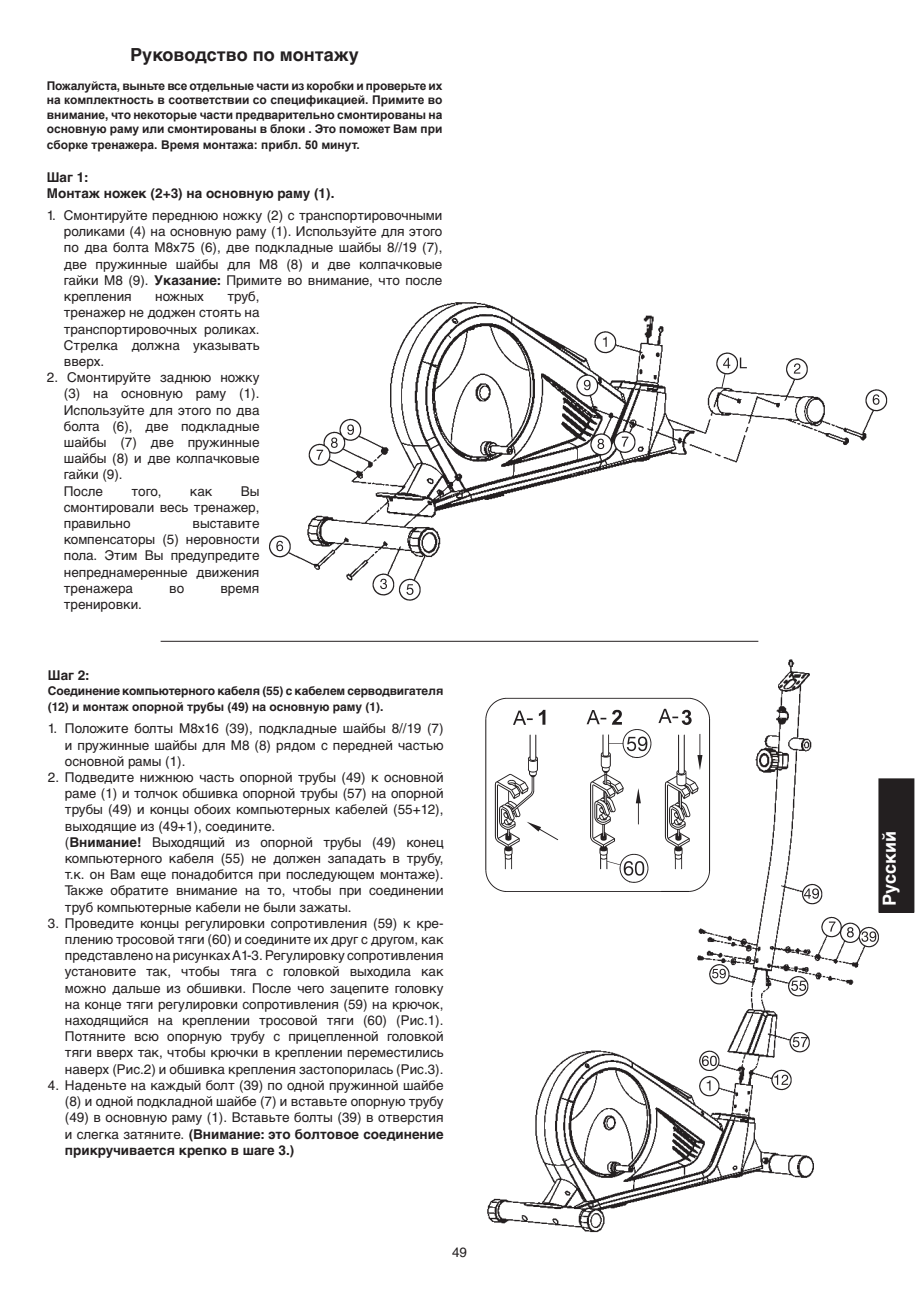
<style>
.page{position:relative;width:919px;height:1289px;background:#fff}
.page>*{position:absolute;margin:0;border:0;box-sizing:border-box;transform-origin:0 0}
.t1{font:700 18px "Helvetica Cyr";color:#231f20}
.t2{font:700 18px "Helvetica Cyr";color:#fff}
.t3{font:13.5px/16.2px "Helvetica Cyr Upright";color:#231f20;text-align:justify}
.t4{font:700 13.5px "Helvetica Cyr";color:#231f20}
.t5{font:13.5px "Helvetica";color:#231f20}
.t6{font:700 12px/14.4px "Arial";letter-spacing:-.015em;color:#231f20;text-align:justify}
.t7{font:700 12px/16.2px "Helvetica Cyr";letter-spacing:-.01em;color:#231f20}
.s1{font-family:"Helvetica Cyr";font-weight:700}
</style>
<div class="page">
<hr style="left:161px;top:641px;width:597px;height:1px;background:#231f20">
<img style="left:269px;top:302px;width:619px;height:299px">
<img style="left:487px;top:659px;width:428px;height:574px">
<img style="left:485px;top:689px;width:238px;height:211px">
<p class="t1" style="left:130px;top:44px;width:230px">Руководство по монтажу</p>
<p class="t6" style="left:47px;top:79px;width:397px">Пожалуйста, выньте все отдельные части из коробки и проверьте их</p>
<p class="t6" style="left:47px;top:93px;width:397px">на комплектность в соответствии со спецификацией. Примите во внимание, что некоторые части предварительно смонтированы на основную раму или смонтированы в блоки . Это поможет Вам при</p>
<p class="t6" style="left:47px;top:138px;width:314px">сборке тренажера. Время монтажа: прибл. 50 минут.</p>
<p class="t4" style="left:47px;top:169px;width:43px">Шаг 1:</p>
<p class="t4" style="left:47px;top:185px;width:289px">Монтаж ножек (2+3) на основную раму (1).</p>
<p class="t3" style="left:64px;top:207px;width:380px;text-indent:-17px">1. Смонтируйте переднюю ножку (2) с транспортировочными роликами (4) на основную раму (1). Используйте для этого по два болта M8x75 (6), две подкладные шайбы 8//19 (7), две пружинные шайбы для M8 (8) и две колпачковые гайки M8 (9). <span class="s1">Указание:</span> Примите во внимание, что после крепления</p>
<p class="t3" style="left:64px;top:288px;width:197px;text-indent:164px">труб, тренажер не доджен стоять на транспортировочных роликах.<br>Стрелка должна указывать вверх.</p>
<p class="t3" style="left:64px;top:369px;width:197px;text-indent:-17px">2. Смонтируйте заднюю ножку (3) на основную раму (1).<br>Используйте для этого по два болта (6), две подкладные шайбы (7) две пружинные шайбы (8) и две колпачковые гайки (9).</p>
<p class="t3" style="left:64px;top:483px;width:41px">После</p>
<p class="t3" style="left:131px;top:483px;width:32px">того,</p>
<p class="t3" style="left:190px;top:483px;width:24px">как</p>
<p class="t3" style="left:155px;top:288px;width:50px">ножных</p>
<p class="t3" style="left:64px;top:483px;width:197px;text-indent:177px">Вы смонтировали весь тренажер, правильно</p>
<p class="t3" style="left:64px;top:515px;width:197px;text-indent:129px">выставите компенсаторы (5) неровности пола. Этим Вы предупредите непреднамеренные движения тренажера</p>
<p class="t3" style="left:169px;top:580px;width:17px">во</p>
<p class="t3" style="left:220px;top:580px;width:41px">время</p>
<p class="t3" style="left:64px;top:596px;width:80px">тренировки.</p>
<p class="t4" style="left:48px;top:668px;width:43px">Шаг 2:</p>
<p class="t7" style="left:48px;top:682px;width:397px">Соединение компьютерного кабеля (55) с кабелем серводвигателя (12) и монтаж опорной трубы (49) на основную раму (1).</p>
<p class="t3" style="left:65px;top:720px;width:380px;text-indent:-17px">1. Положите болты M8x16 (39), подкладные шайбы 8//19 (7) и пружинные шайбы для M8 (8) рядом с передней частью основной рамы (1).</p>
<p class="t3" style="left:65px;top:769px;width:380px;text-indent:-17px">2. Подведите нижнюю часть опорной трубы (49) к основной раме (1) и толчок обшивка опорной трубы (57) на опорной трубы (49) и концы обоих компьютерных кабелей (55+12), выходящие из (49+1), соедините.</p>
<p class="t3" style="left:65px;top:834px;width:380px">(<span class="s1">Внимание!</span> Выходящий из опорной трубы (49) конец компьютерного кабеля (55) не должен западать в трубу, т.к. он Вам еще понадобится при последующем монтаже).<br>Также обратите внимание на то, чтобы при соединении труб компьютерные кабели не были зажаты.</p>
<p class="t3" style="left:65px;top:915px;width:380px;text-indent:-17px">3. Проведите концы регулировки сопротивления (59) к кре&shy;плению тросовой тяги (60) и соедините их друг с другом, как представлено на рисунках A1-3. Регулировку сопротивления установите так, чтобы тяга с головкой выходила как можно дальше из обшивки. После чего зацепите головку на конце тяги регулировки сопротивления (59) на крючок, находящийся на креплении тросовой тяги (60) (Рис.1).<br>Потяните всю опорную трубу с прицепленной головкой тяги вверх так, чтобы крючки в креплении переместились наверх (Рис.2) и обшивка крепления застопорилась (Рис.3).</p>
<p class="t3" style="left:65px;top:1077px;width:380px;text-indent:-17px">4. Наденьте на каждый болт (39) по одной пружинной шайбе (8) и одной подкладной шайбе (7) и вставьте опорную трубу (49) в основную раму (1). Вставьте болты (39) в отверстия и слегка затяните. <span class="s1">(Внимание: это болтовое соединение прикручивается крепко в шаге 3.)</span></p>
<p class="t5" style="left:452px;top:1244px;width:17px">49</p>
<p class="t2" style="left:879px;top:905px;width:76px;rotate:-90deg">Русский</p>
</div>
